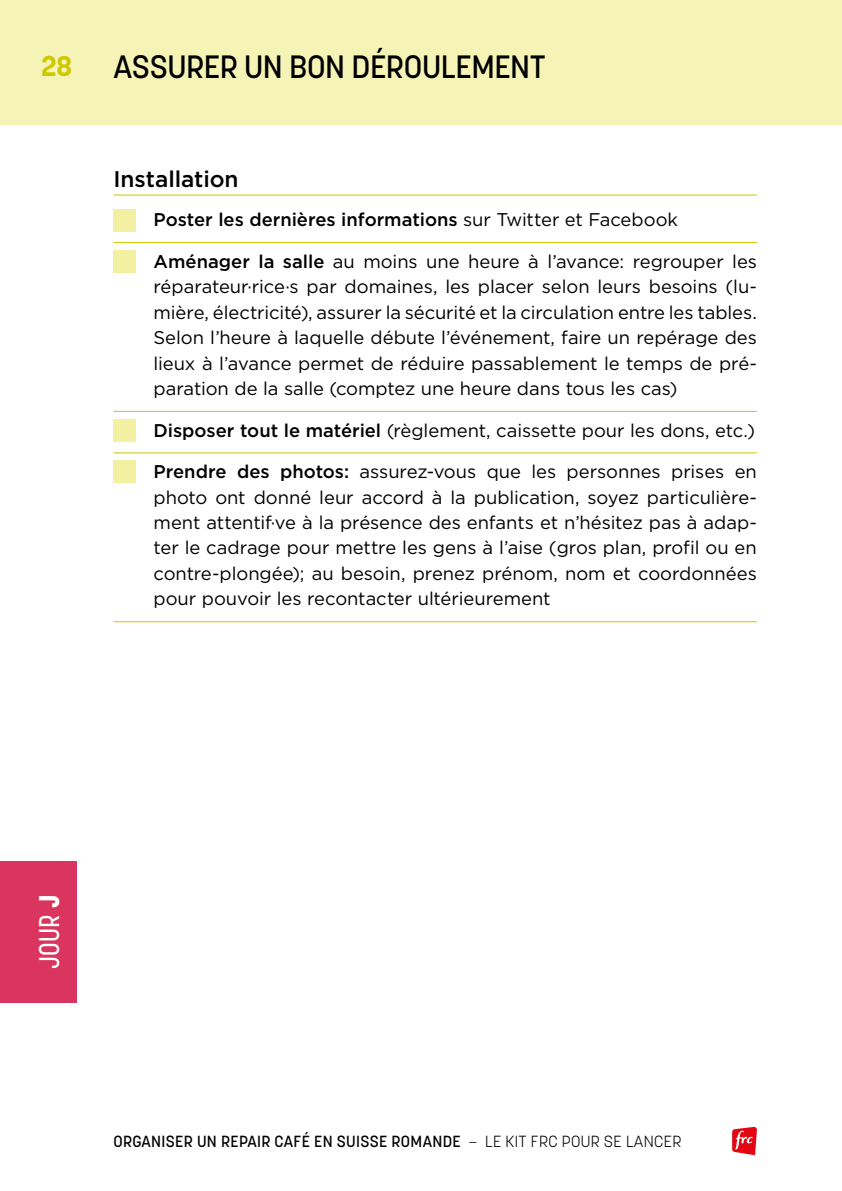
<style>
.page{position:relative;width:842px;height:1191px;background:#fff}
.page>*{position:absolute;margin:0;border:0;box-sizing:border-box;transform-origin:0 0}
.t1{font:500 32px "Korolev";letter-spacing:-.015em;color:#000}
.t2{font:500 28.2px "Korolev Condensed";color:#fff}
.t3{font:700 28.2px "Korolev";color:#cec800}
.t4{font:500 22.6px "Gotham";color:#000}
.t5{font:18.4px/25.4px "Gotham";letter-spacing:-.005em;color:#000;text-align:justify}
.t6{font:500 18.4px "Gotham";color:#000}
.t7{font:500 16px "Korolev";letter-spacing:.02em;color:#000}
.s1{font-weight:400}
.s2{font-weight:500}
.s3{font-weight:800}
.s4{font-weight:300}
</style>
<div class="page">
<svg style="left:732px;top:1126px;width:25px;height:29px"></svg>
<div style="left:0;top:0;width:842px;height:125px;background:#f6f3b6"></div>
<div style="left:0;top:861px;width:77px;height:142px;background:#da355e"></div>
<hr style="left:113px;top:195px;width:644px;height:1px;background:#cec800">
<hr style="left:113px;top:242px;width:644px;height:1px;background:#cec800">
<hr style="left:113px;top:411px;width:644px;height:1px;background:#cec800">
<hr style="left:113px;top:452px;width:644px;height:1px;background:#cec800">
<hr style="left:113px;top:621px;width:644px;height:1px;background:#cec800">
<div style="left:113px;top:209px;width:23px;height:22px;background:#f4f0a1"></div>
<div style="left:113px;top:250px;width:23px;height:23px;background:#f4f0a1"></div>
<div style="left:113px;top:419px;width:23px;height:23px;background:#f4f0a1"></div>
<div style="left:113px;top:460px;width:23px;height:23px;background:#f4f0a1"></div>
<h2 class="t3" style="left:41px;top:48px;width:32px">28</h2>
<h1 class="t1" style="left:113px;top:46px;width:434px">ASSURER UN BON DÉROULEMENT</h1>
<p class="t4" style="left:113px;top:166px;width:127px">Installation</p>
<p class="t6" style="left:153px;top:209px;width:526px">Poster les dernières informations <span class="s1">sur Twitter et Facebook</span></p>
<p class="t5" style="left:153px;top:248px;width:605px"><span class="s2">Aménager la salle</span> au moins une heure à l’avance: regrouper les réparateur·rice·s par domaines, les placer selon leurs besoins (lu&shy;mière, électricité), assurer la sécurité et la circulation entre les tables.<br>Selon l’heure à laquelle débute l’événement, faire un repérage des lieux à l’avance permet de réduire passablement le temps de pré&shy;paration de la salle (comptez une heure dans tous les cas)</p>
<p class="t5" style="left:153px;top:417px;width:603px"><span class="s2">Disposer tout le matériel</span> (règlement, caissette pour les dons, etc.)</p>
<p class="t5" style="left:153px;top:458px;width:605px"><span class="s2">Prendre des photos:</span> assurez-vous que les personnes prises en photo ont donné leur accord à la publication, soyez particulière&shy;ment attentif·ve à la présence des enfants et n’hésitez pas à adap&shy;ter le cadrage pour mettre les gens à l’aise (gros plan, profil ou en contre-plongée); au besoin, prenez prénom, nom et coordonnées pour pouvoir les recontacter ultérieurement</p>
<h2 class="t2" style="left:33px;top:969px;width:76px;rotate:-90deg">JOUR <span class="s3">J</span></h2>
<p class="t7" style="left:113px;top:1131px;width:569px">ORGANISER UN REPAIR CAFÉ EN SUISSE ROMANDE <span class="s4">– LE KIT FRC POUR SE LANCER</span></p>
</div>
